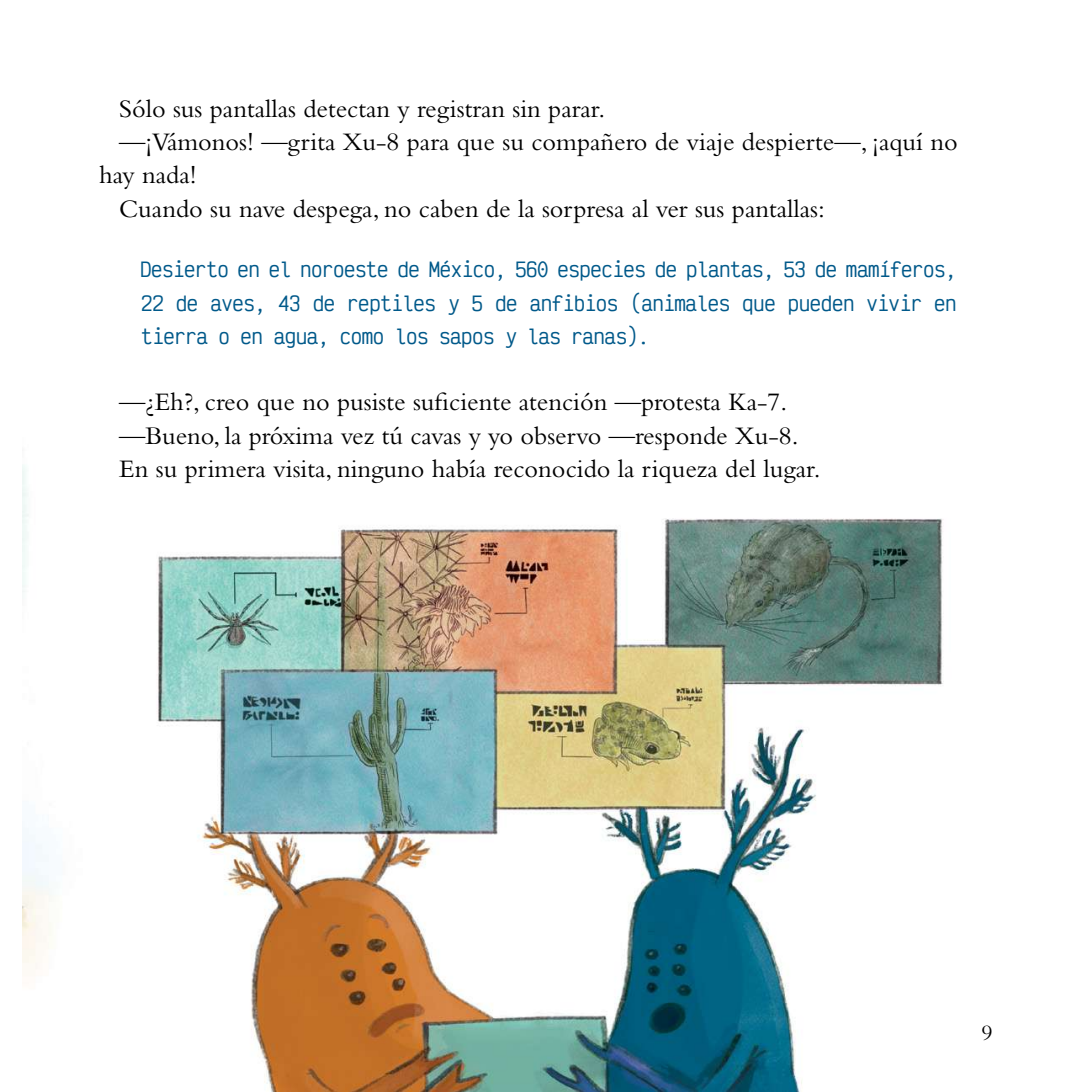
<style>
.page{position:relative;width:1092px;height:1092px;background:#fff}
.page>*{position:absolute;margin:0;border:0;box-sizing:border-box;transform-origin:0 0}
.t1{font:26.25px/33.2px "Bembo Std";color:#000}
.t2{font:26.25px "Bembo Std";letter-spacing:.03em;color:#000}
.t3{font:22.75px "Bembo Std";color:#000}
.t4{font:500 21px/33.2px "Victor Mono";letter-spacing:-.02em;color:#00598a;text-align:justify}
</style>
<div class="page">
<img style="left:23px;top:465px;width:921px;height:626px">
<p class="t1" style="left:119px;top:92px;width:487px">Sólo sus pantallas detectan y registran sin parar.</p>
<p class="t1" style="left:119px;top:125px;width:840px">—¡Vámonos! —grita Xu-8 para que su compañero de viaje despierte—, ¡aquí no</p>
<p class="t1" style="left:99px;top:158px;width:99px">hay nada!</p>
<p class="t2" style="left:119px;top:193px;width:707px">Cuando su nave despega, no caben de la sorpresa al ver sus pantallas:</p>
<p class="t4" style="left:140px;top:253px;width:818px">Desierto en el noroeste de México, 560 especies de plantas, 53 de mamíferos, 22 de aves, 43 de reptiles y 5 de anfibios (animales que pueden vivir en tierra o en agua, como los sapos y las ranas).</p>
<p class="t1" style="left:119px;top:385px;width:703px">—¿Eh?, creo que no pusiste suficiente atención —protesta Ka-7. —Bueno, la próxima vez tú cavas y yo observo —responde Xu-8.<br>En su primera visita, ninguno había reconocido la riqueza del lugar.</p>
<p class="t3" style="left:981px;top:1019px;width:13px">9</p>
</div>
